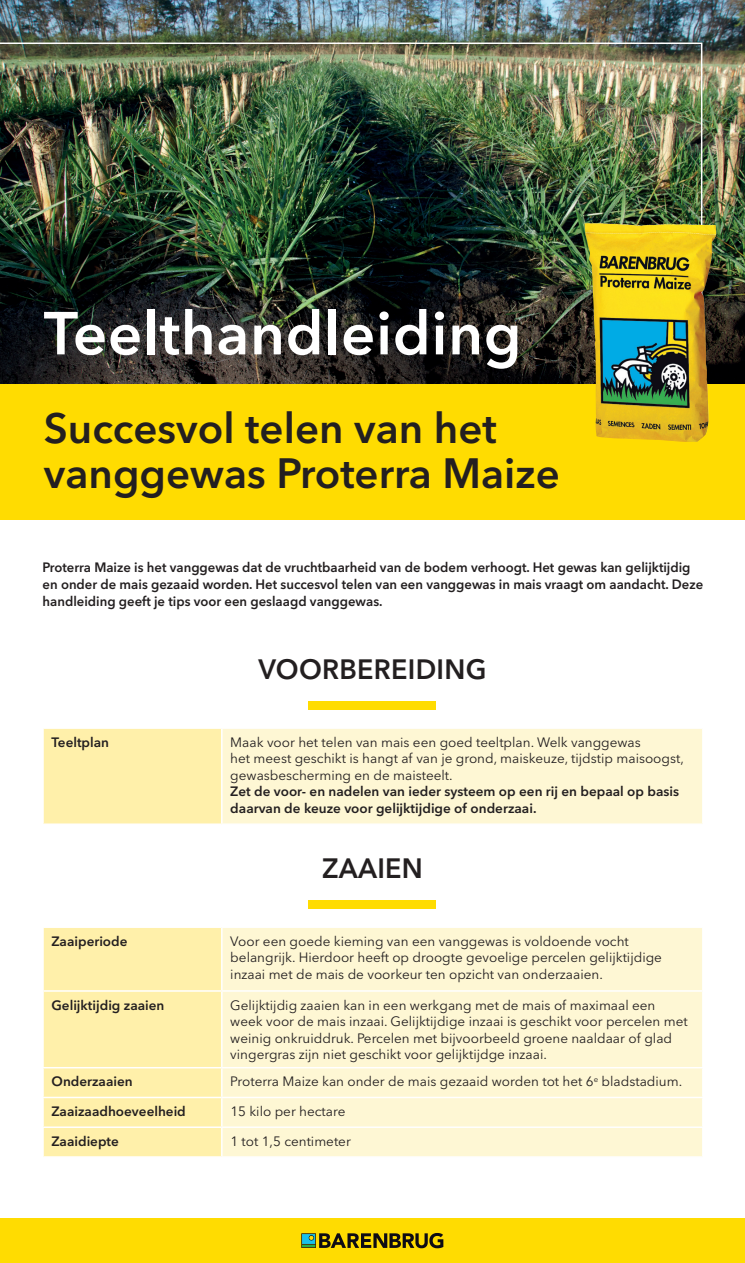
<style>
.page{position:relative;width:745px;height:1263px;background:#fff}
.page>*{position:absolute;margin:0;border:0;box-sizing:border-box;transform-origin:0 0}
.t1{font:600 60px "Avenir Next W1 G";letter-spacing:.01em;color:#fff}
.t2{font:600 42px/45px "Avenir Next W1 G";color:#231f20}
.t3{font:600 27.75px "Avenir Next W1 G";letter-spacing:.01em;color:#231f20}
.t4{font:13.5px/16.5px "Avenir Next W1 G";color:#231f20}
.t5{font:600 13.5px/17.2px "Avenir Next W1 G";color:#231f20}
</style>
<div class="page">
<div style="left:308px;top:701px;width:128px;height:8px;background:#ffdc01"></div>
<img style="left:0;top:0;width:744px;height:384px">
<div style="left:308px;top:901px;width:128px;height:8px;background:#ffdc01"></div>
<img style="left:0;top:43px;width:702px;height:341px">
<div style="left:0;top:384px;width:744px;height:135px;background:#ffdc01"></div>
<div style="left:0;top:1218px;width:744px;height:45px;background:#ffdc01"></div>
<svg style="left:301px;top:1233px;width:142px;height:15px"></svg>
<div style="left:43px;top:728px;width:179px;height:96px;background:#fff0aa"></div>
<div style="left:222px;top:728px;width:480px;height:96px;background:#fef7d4"></div>
<hr style="left:42px;top:727px;width:180px;height:2px;background:#fff">
<hr style="left:42px;top:729px;width:2px;height:94px;background:#fff">
<hr style="left:222px;top:727px;width:481px;height:2px;background:#fff">
<hr style="left:221px;top:729px;width:1px;height:94px;background:#fff">
<hr style="left:701px;top:729px;width:2px;height:94px;background:#fff">
<hr style="left:42px;top:823px;width:180px;height:2px;background:#fff">
<hr style="left:222px;top:823px;width:481px;height:2px;background:#fff">
<div style="left:44px;top:928px;width:177px;height:228px;background:#fff0aa"></div>
<div style="left:222px;top:928px;width:479px;height:228px;background:#fef7d4"></div>
<hr style="left:42px;top:990px;width:180px;height:2px;background:#fff">
<hr style="left:222px;top:990px;width:481px;height:2px;background:#fff">
<hr style="left:42px;top:1067px;width:180px;height:1px;background:#fff">
<hr style="left:222px;top:1067px;width:481px;height:1px;background:#fff">
<hr style="left:42px;top:1097px;width:180px;height:1px;background:#fff">
<hr style="left:222px;top:1097px;width:481px;height:1px;background:#fff">
<hr style="left:42px;top:1126px;width:180px;height:2px;background:#fff">
<hr style="left:222px;top:1126px;width:481px;height:2px;background:#fff">
<img style="left:584px;top:223px;width:131px;height:219px">
<h1 class="t1" style="left:44px;top:285px;width:479px">Teelthandleiding</h1>
<h2 class="t2" style="left:44px;top:402px;width:517px">Succesvol telen van het vanggewas Proterra Maize</h2>
<p class="t5" style="left:43px;top:557px;width:661px">Proterra Maize is het vanggewas dat de vruchtbaarheid van de bodem verhoogt. Het gewas kan gelijktijdig en onder de mais gezaaid worden. Het succesvol telen van een vanggewas in mais vraagt om aandacht. Deze handleiding geeft je tips voor een geslaagd vanggewas.</p>
<h3 class="t3" style="left:258px;top:647px;width:229px">VOORBEREIDING</h3>
<p class="t5" style="left:51px;top:732px;width:59px">Teeltplan</p>
<p class="t4" style="left:230px;top:733px;width:455px">Maak voor het telen van mais een goed teeltplan. Welk vanggewas<br>het meest geschikt is hangt af van je grond, maiskeuze, tijdstip maisoogst, gewasbescherming en de maisteelt.</p>
<p class="t5" style="left:230px;top:782px;width:450px;line-height:16.5px">Zet de voor- en nadelen van ieder systeem op een rij en bepaal op basis daarvan de keuze voor gelijktijdige of onderzaai.</p>
<h3 class="t3" style="left:322px;top:846px;width:102px">ZAAIEN</h3>
<p class="t5" style="left:51px;top:931px;width:77px">Zaaiperiode</p>
<p class="t4" style="left:230px;top:932px;width:433px">Voor een goede kieming van een vanggewas is voldoende vocht belangrijk. Hierdoor heeft op droogte gevoelige percelen gelijktijdige inzaai met de mais de voorkeur ten opzicht van onderzaaien.</p>
<p class="t5" style="left:51px;top:995px;width:114px">Gelijktijdig zaaien</p>
<p class="t4" style="left:230px;top:995px;width:458px">Gelijktijdig zaaien kan in een werkgang met de mais of maximaal een week voor de mais inzaai. Gelijktijdige inzaai is geschikt voor percelen met weinig onkruiddruk. Percelen met bijvoorbeeld groene naaldaar of glad vingergras zijn niet geschikt voor gelijktijdge inzaai.</p>
<p class="t5" style="left:51px;top:1072px;width:83px">Onderzaaien</p>
<p class="t4" style="left:230px;top:1072px;width:453px">Proterra Maize kan onder de mais gezaaid worden tot het 6<sup>e</sup> bladstadium.</p>
<p class="t5" style="left:51px;top:1102px;width:136px">Zaaizaadhoeveelheid</p>
<p class="t4" style="left:230px;top:1102px;width:117px">15 kilo per hectare</p>
<p class="t5" style="left:51px;top:1131px;width:69px">Zaaidiepte</p>
<p class="t4" style="left:230px;top:1132px;width:122px">1 tot 1,5 centimeter</p>
</div>
